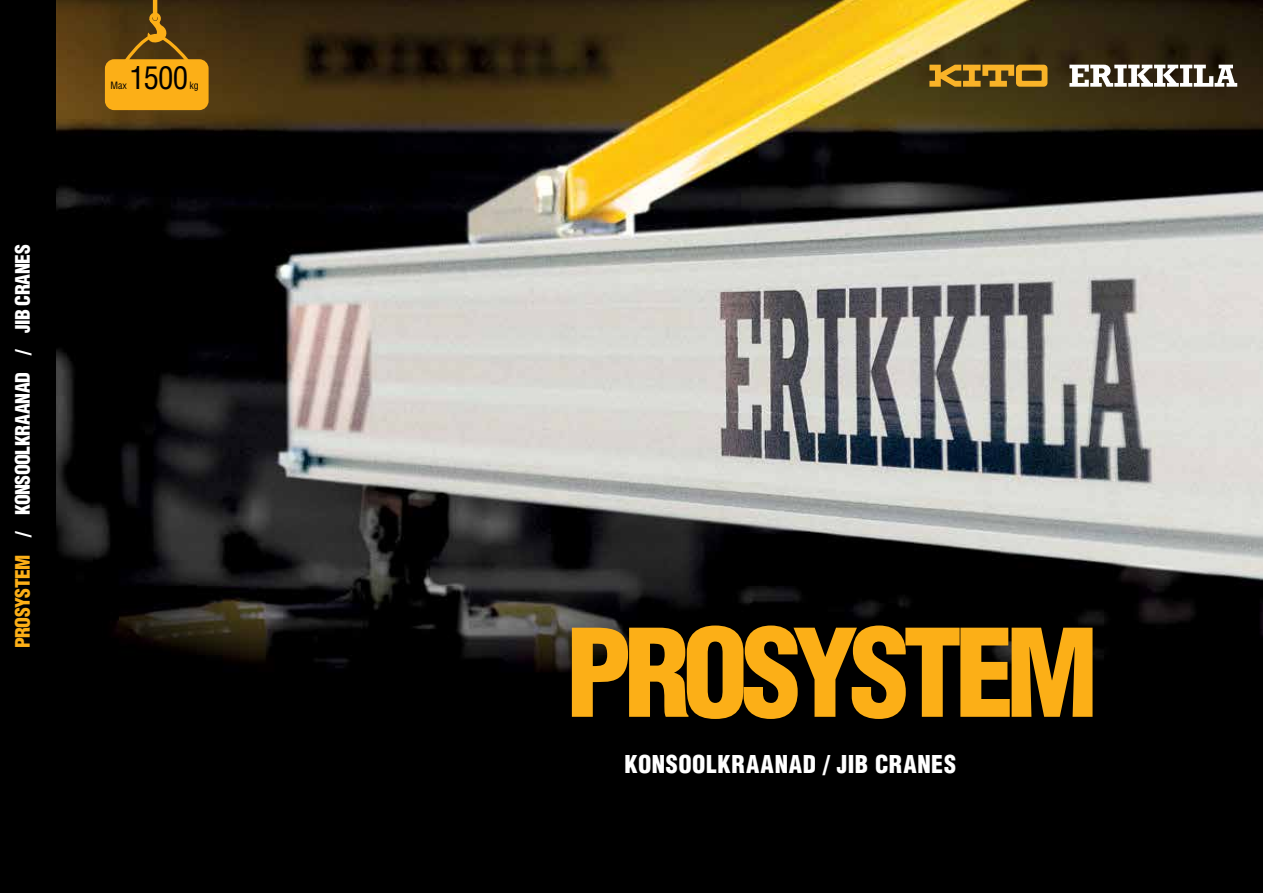
<style>
.page{position:relative;width:1263px;height:893px;background:#fff}
.page>*{position:absolute;margin:0;border:0;box-sizing:border-box;transform-origin:0 0}
.t1{font:900 condensed 118.8px "Helvetica LT Std";letter-spacing:-.065em;color:#fcaf17}
.t2{font:condensed 30.6px "Helvetica LT Std";color:#000}
.t3{font:900 condensed 24px "Helvetica LT Std";letter-spacing:.03em;color:#fff}
.t4{font:900 condensed 19.5px "Helvetica LT Std";letter-spacing:-.02em;color:#fff}
.t5{font:condensed 9.9px "Helvetica LT Std";color:#000}
.s1{color:#fcaf17}
</style>
<div class="page">
<img style="left:55px;top:0;width:1208px;height:893px">
<div style="left:0;top:0;width:55px;height:893px;background:#000"></div>
<div style="left:149px;top:13px;width:12px;height:11px;border:3px solid #fcaf17;border-radius:50%"></div>
<hr style="left:153px;top:0;width:4px;height:18px;background:#fcaf17">
<svg style="left:119px;top:18px;width:75px;height:41px;background:#634511"></svg>
<div style="left:105px;top:59px;width:104px;height:51px;background:#fcaf17;border-radius:9px"></div>
<svg style="left:929px;top:65px;width:118px;height:22px;background:#ac7e1e"></svg>
<svg style="left:1069px;top:65px;width:168px;height:22px"></svg>
<p class="t4" style="left:10px;top:648px;width:405px;rotate:-90deg"><span class="s1">PROSYSTEM</span> / KONSOOLKRAANAD / JIB CRANES</p>
<h2 class="t2" style="left:129px;top:58px;width:60px">1500</h2>
<p class="t5" style="left:111px;top:79px;width:18px">Max</p>
<p class="t5" style="left:190px;top:79px;width:11px">kg</p>
<h1 class="t1" style="left:566px;top:598px;width:534px">PROSYSTEM</h1>
<p class="t3" style="left:625px;top:749px;width:333px">KONSOOLKRAANAD / JIB CRANES</p>
</div>
